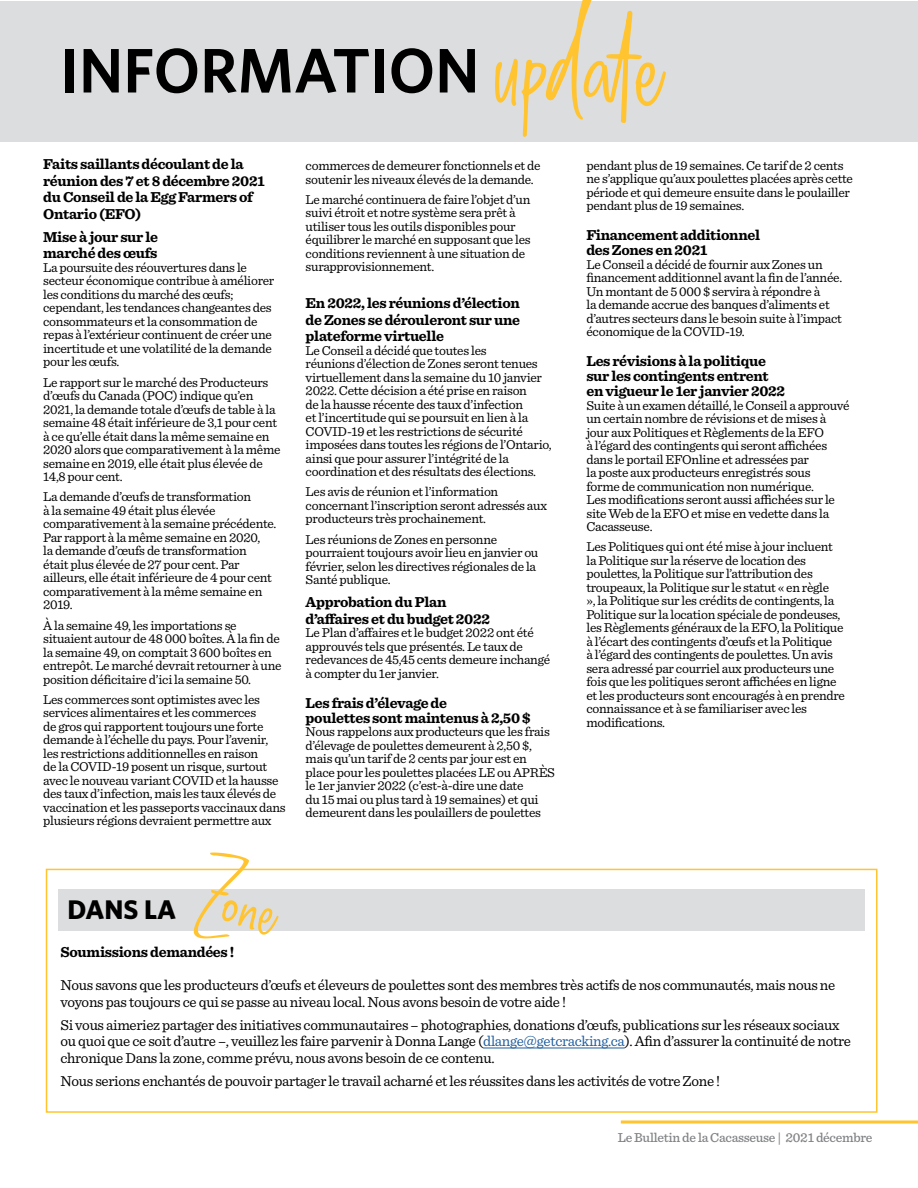
<style>
.page{position:relative;width:918px;height:1188px;background:#fff}
.page>*{position:absolute;margin:0;border:0;box-sizing:border-box;transform-origin:0 0}
.t1{font:117px "Breakfast And Chill";color:#ffc42f}
.t2{font:72px "Breakfast And Chill";color:#ffc42f}
.t3{font:600 63px "Whitney";color:#000}
.t4{font:700 27px "Whitney";color:#000}
.t5{font:15px/16.5px "Sentinel";letter-spacing:-.02em;color:#000}
.t6{font:700 15px/16.5px "Sentinel";letter-spacing:-.02em;color:#000}
.t7{font:13.5px/13.5px "Sentinel";letter-spacing:-.02em;color:#000}
.t8{font:500 13.5px "Sentinel";letter-spacing:-.02em;color:#808285}
.s1{color:#215e9e}
</style>
<div class="page">
<div style="left:0;top:1px;width:918px;height:140px;background:#dcddde"></div>
<svg style="left:621px;top:1120px;width:297px;height:4px"></svg>
<div style="left:46px;top:869px;width:832px;height:244px;border:2px solid #ffc42f"></div>
<div style="left:58px;top:890px;width:807px;height:41px;background:#dcddde"></div>
<hr style="left:483px;top:1048px;width:141px;height:1px;background:#215e9e">
<h3 class="t3" style="left:61px;top:32px;width:420px">INFORMATION</h3>
<h1 class="t1" style="left:499px;top:-8px;width:212px;rotate:2deg">updat e</h1>
<p class="t6" style="left:43px;top:155px;width:223px">Faits saillants découlant de la réunion des 7 et 8 décembre 2021 du Conseil de la Egg Farmers of<br>Ontario (EFO)</p>
<p class="t6" style="left:43px;top:228px;width:117px">Mise à jour sur le marché des œufs</p>
<p class="t7" style="left:43px;top:260px;width:233px">La poursuite des réouvertures dans le secteur économique contribue à améliorer les conditions du marché des œufs; cependant, les tendances changeantes des consommateurs et la consommation de repas à l’extérieur continuent de créer une incertitude et une volatilité de la demande pour les œufs.</p>
<p class="t7" style="left:43px;top:375px;width:239px">Le rapport sur le marché des Producteurs d’œufs du Canada (POC) indique qu’en 2021, la demande totale d’œufs de table à la semaine 48 était inférieure de 3,1 pour cent à ce qu’elle était dans la même semaine en 2020 alors que comparativement à la même semaine en 2019, elle était plus élevée de 14,8 pour cent.</p>
<p class="t7" style="left:43px;top:489px;width:235px">La demande d’œufs de transformation<br>à la semaine 49 était plus élevée comparativement à la semaine précédente.<br>Par rapport à la même semaine en 2020,<br>la demande d’œufs de transformation<br>était plus élevée de 27 pour cent. Par ailleurs, elle était inférieure de 4 pour cent comparativement à la même semaine en 2019.</p>
<p class="t7" style="left:43px;top:618px;width:240px">À la semaine 49, les importations se situaient autour de 48 000 boîtes. À la fin de la semaine 49, on comptait 3 600 boîtes en entrepôt. Le marché devrait retourner à une position déficitaire d’ici la semaine 50.</p>
<p class="t7" style="left:43px;top:692px;width:244px">Les commerces sont optimistes avec les services alimentaires et les commerces<br>de gros qui rapportent toujours une forte demande à l’échelle du pays. Pour l’avenir, les restrictions additionnelles en raison<br>de la COVID-19 posent un risque, surtout avec le nouveau variant COVID et la hausse des taux d’infection, mais les taux élevés de vaccination et les passeports vaccinaux dans plusieurs régions devraient permettre aux</p>
<p class="t7" style="left:306px;top:158px;width:236px">commerces de demeurer fonctionnels et de soutenir les niveaux élevés de la demande.</p>
<p class="t7" style="left:306px;top:192px;width:227px">Le marché continuera de faire l’objet d’un suivi étroit et notre système sera prêt à utiliser tous les outils disponibles pour équilibrer le marché en supposant que les conditions reviennent à une situation de surapprovisionnement.</p>
<p class="t6" style="left:306px;top:294px;width:216px;text-align:justify">En 2022, les réunions d’élection de Zones se dérouleront sur une plateforme virtuelle</p>
<p class="t7" style="left:306px;top:343px;width:248px">Le Conseil a décidé que toutes les<br>réunions d’élection de Zones seront tenues virtuellement dans la semaine du 10 janvier 2022. Cette décision a été prise en raison<br>de la hausse récente des taux d’infection<br>et l’incertitude qui se poursuit en lien à la COVID-19 et les restrictions de sécurité imposées dans toutes les régions de l’Ontario, ainsi que pour assurer l’intégrité de la coordination et des résultats des élections.</p>
<p class="t7" style="left:306px;top:484px;width:243px">Les avis de réunion et l’information concernant l’inscription seront adressés aux producteurs très prochainement.</p>
<p class="t7" style="left:306px;top:532px;width:234px">Les réunions de Zones en personne pourraient toujours avoir lieu en janvier ou février, selon les directives régionales de la Santé publique.</p>
<p class="t6" style="left:306px;top:593px;width:186px">Approbation du Plan d’affaires et du budget 2022</p>
<p class="t7" style="left:306px;top:625px;width:246px">Le Plan d’affaires et le budget 2022 ont été approuvés tels que présentés. Le taux de redevances de 45,45 cents demeure inchangé à compter du 1er janvier.</p>
<p class="t6" style="left:306px;top:695px;width:226px;line-height:15px">Les frais d’élevage de<br>poulettes sont maintenus à 2,50 $</p>
<p class="t7" style="left:306px;top:724px;width:251px">Nous rappelons aux producteurs que les frais d’élevage de poulettes demeurent à 2,50 $, mais qu’un tarif de 2 cents par jour est en place pour les poulettes placées LE ou APRÈS le 1er janvier 2022 (c’est-à-dire une date<br>du 15 mai ou plus tard à 19 semaines) et qui demeurent dans les poulaillers de poulettes</p>
<p class="t7" style="left:586px;top:157px;width:268px">pendant plus de 19 semaines. Ce tarif de 2 cents ne s’applique qu’aux poulettes placées après cette période et qui demeure ensuite dans le poulailler pendant plus de 19 semaines.</p>
<p class="t6" style="left:586px;top:227px;width:175px;line-height:15px">Financement additionnel des Zones en 2021</p>
<p class="t7" style="left:586px;top:256px;width:257px">Le Conseil a décidé de fournir aux Zones un financement additionnel avant la fin de l’année.<br>Un montant de 5 000 $ servira à répondre à<br>la demande accrue des banques d’aliments et d’autres secteurs dans le besoin suite à l’impact économique de la COVID-19.</p>
<p class="t6" style="left:586px;top:353px;width:200px;line-height:15px">Les révisions à la politique sur les contingents entrent en vigueur le 1er janvier 2022</p>
<p class="t7" style="left:586px;top:397px;width:265px">Suite à un examen détaillé, le Conseil a approuvé un certain nombre de révisions et de mises à jour aux Politiques et Règlements de la EFO<br>à l’égard des contingents qui seront affichées dans le portail EFOnline et adressées par<br>la poste aux producteurs enregistrés sous<br>forme de communication non numérique.<br>Les modifications seront aussi affichées sur le site Web de la EFO et mise en vedette dans la Cacasseuse.</p>
<p class="t7" style="left:586px;top:539px;width:260px">Les Politiques qui ont été mise à jour incluent la Politique sur la réserve de location des poulettes, la Politique sur l’attribution des troupeaux, la Politique sur le statut « en règle<br>», la Politique sur les crédits de contingents, la Politique sur la location spéciale de pondeuses, les Règlements généraux de la EFO, la Politique à l’écart des contingents d’œufs et la Politique<br>à l’égard des contingents de poulettes. Un avis sera adressé par courriel aux producteurs une fois que les politiques seront affichées en ligne et les producteurs sont encouragés à en prendre connaissance et à se familiariser avec les modifications.</p>
<h2 class="t2" style="left:207px;top:852px;width:85px;rotate:14deg">Zone</h2>
<p class="t6" style="left:60px;top:943px;width:175px">Soumissions demandées !</p>
<p class="t5" style="left:60px;top:976px;width:776px">Nous savons que les producteurs d’œufs et éleveurs de poulettes sont des membres très actifs de nos communautés, mais nous ne voyons pas toujours ce qui se passe au niveau local. Nous avons besoin de votre aide !</p>
<p class="t5" style="left:60px;top:1016px;width:792px">Si vous aimeriez partager des initiatives communautaires – photographies, donations d’œufs, publications sur les réseaux sociaux ou quoi que ce soit d’autre –, veuillez les faire parvenir à Donna Lange (<span class="s1">dlange@getcracking.ca</span>). Afin d’assurer la continuité de notre chronique Dans la zone, comme prévu, nous avons besoin de ce contenu.</p>
<p class="t5" style="left:60px;top:1072px;width:661px">Nous serions enchantés de pouvoir partager le travail acharné et les réussites dans les activités de votre Zone !</p>
<h3 class="t4" style="left:68px;top:893px;width:110px">DANS LA</h3>
<p class="t8" style="left:618px;top:1127px;width:256px">Le Bulletin de la Cacasseuse | 2021 décembre</p>
</div>
